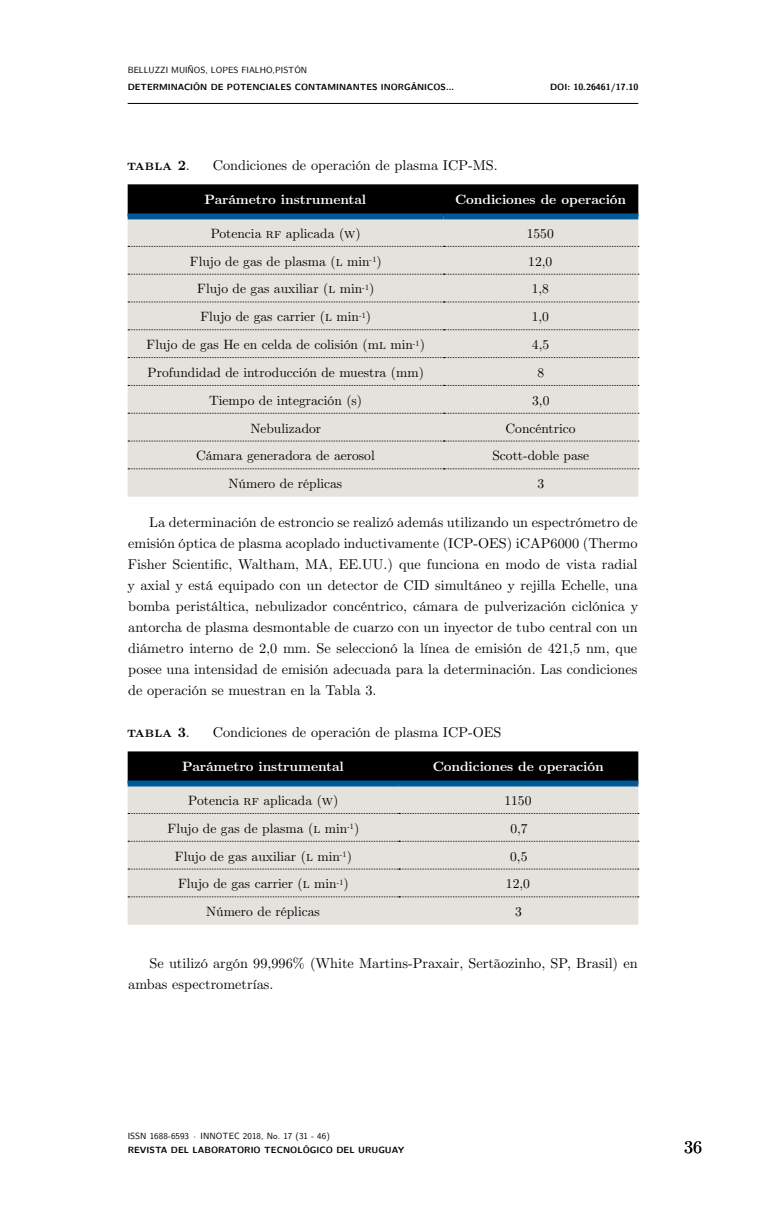
<style>
.page{position:relative;width:766px;height:1212px;background:#fff}
.page>*{position:absolute;margin:0;border:0;box-sizing:border-box;transform-origin:0 0}
.t1{font:18px "CMU Serif";color:#000}
._02_TEXTO_NORMAL{font:14.25px/21px "CMU Serif";color:#000;text-align:justify}
._17_CUADRO_T_TULO{font:14.25px "CMU Serif";color:#000}
._17_CUADRO_T_TULO-2{font:700 14.25px "CMU Serif";color:#000}
._18_CUADRO_TEXTO{font:13.5px "CMU Serif";color:#000}
._18_CUADRO_CABEZALES{font:700 13.5px "CMU Serif";letter-spacing:-.005em;color:#fff}
.t2{font:700 9px "CMU Sans Serif";letter-spacing:.005em;color:#000}
.t3{font:9px "CMU Sans Serif";letter-spacing:.005em;color:#000}
.t4{font:8.85px "CMU Sans Serif Bold SC990";color:#000}
.t5{font:8.85px "CMU Sans Serif SC990";color:#000}
.s1{font-size:9px}
.s2{font-family:"CMU Sans Serif";font-weight:700;font-size:9px}
.s3{font-weight:400}
</style>
<div class="page">
<hr style="left:128px;top:103px;width:510px;height:1px;background:#000">
<div style="left:128px;top:184px;width:510px;height:29px;background:#000"></div>
<div style="left:128px;top:219px;width:510px;height:278px;background:#e3e2dc"></div>
<svg style="left:128px;top:246px;width:510px;height:1px"></svg>
<svg style="left:128px;top:274px;width:510px;height:1px"></svg>
<svg style="left:128px;top:302px;width:510px;height:1px"></svg>
<svg style="left:128px;top:329px;width:510px;height:1px"></svg>
<svg style="left:128px;top:357px;width:510px;height:1px"></svg>
<svg style="left:128px;top:385px;width:510px;height:1px"></svg>
<svg style="left:128px;top:413px;width:510px;height:1px"></svg>
<svg style="left:128px;top:441px;width:510px;height:1px"></svg>
<svg style="left:128px;top:468px;width:510px;height:1px"></svg>
<div style="left:128px;top:213px;width:315px;height:6px;background:#005a9a"></div>
<div style="left:443px;top:213px;width:195px;height:6px;background:#005a9a"></div>
<div style="left:128px;top:751px;width:510px;height:29px;background:#000"></div>
<div style="left:128px;top:786px;width:510px;height:139px;background:#e3e2dc"></div>
<svg style="left:128px;top:813px;width:510px;height:1px"></svg>
<svg style="left:128px;top:841px;width:510px;height:1px"></svg>
<svg style="left:128px;top:869px;width:510px;height:1px"></svg>
<svg style="left:128px;top:896px;width:510px;height:1px"></svg>
<div style="left:128px;top:780px;width:271px;height:6px;background:#005a9a"></div>
<div style="left:399px;top:780px;width:239px;height:6px;background:#005a9a"></div>
<p class="t5" style="left:128px;top:63px;width:181px"><span class="s1">B</span>ELLUZZI <span class="s1">M</span>UIÑOS<span class="s1">, L</span>OPES <span class="s1">F</span>IALHO<span class="s1">,</span>PISTÓN</p>
<p class="t4" style="left:128px;top:79px;width:328px"><span class="s1">D</span>ETERMINACIÓN DE POTENCIALES CONTAMINANTES INORGÁNICOS<span class="s2">...</span></p>
<p class="t2" style="left:550px;top:79px;width:90px">DOI: 10.26461/17.10</p>
<p class="_17_CUADRO_T_TULO-2" style="left:127px;top:154px;width:64px">Tabla 2<span class="s3">.</span></p>
<p class="_17_CUADRO_T_TULO" style="left:213px;top:154px;width:286px">Condiciones de operación de plasma ICP-MS.</p>
<p class="_18_CUADRO_CABEZALES" style="left:204px;top:189px;width:163px">Parámetro instrumental</p>
<p class="_18_CUADRO_CABEZALES" style="left:455px;top:189px;width:172px">Condiciones de operación</p>
<p class="_18_CUADRO_TEXTO" style="left:210px;top:223px;width:152px">Potencia RF aplicada (W)</p>
<p class="_18_CUADRO_TEXTO" style="left:526px;top:223px;width:28px">1550</p>
<p class="_18_CUADRO_TEXTO" style="left:190px;top:251px;width:193px">Flujo de gas de plasma (L min<sup>-1</sup>)</p>
<p class="_18_CUADRO_TEXTO" style="left:528px;top:251px;width:25px">12,0</p>
<p class="_18_CUADRO_TEXTO" style="left:197px;top:279px;width:178px">Flujo de gas auxiliar (L min<sup>-1</sup>)</p>
<p class="_18_CUADRO_TEXTO" style="left:531px;top:279px;width:19px">1,8</p>
<p class="_18_CUADRO_TEXTO" style="left:200px;top:306px;width:172px">Flujo de gas carrier (L min<sup>-1</sup>)</p>
<p class="_18_CUADRO_TEXTO" style="left:531px;top:306px;width:19px">1,0</p>
<p class="_18_CUADRO_TEXTO" style="left:146px;top:334px;width:280px">Flujo de gas He en celda de colisión (mL min<sup>-1</sup>)</p>
<p class="_18_CUADRO_TEXTO" style="left:532px;top:334px;width:19px">4,5</p>
<p class="_18_CUADRO_TEXTO" style="left:147px;top:362px;width:278px">Profundidad de introducción de muestra (mm)</p>
<p class="_18_CUADRO_TEXTO" style="left:537px;top:362px;width:8px">8</p>
<p class="_18_CUADRO_TEXTO" style="left:209px;top:390px;width:154px">Tiempo de integración (s)</p>
<p class="_18_CUADRO_TEXTO" style="left:532px;top:390px;width:19px">3,0</p>
<p class="_18_CUADRO_TEXTO" style="left:250px;top:418px;width:72px">Nebulizador</p>
<p class="_18_CUADRO_TEXTO" style="left:505px;top:418px;width:72px">Concéntrico</p>
<p class="_18_CUADRO_TEXTO" style="left:196px;top:446px;width:180px">Cámara generadora de aerosol</p>
<p class="_18_CUADRO_TEXTO" style="left:492px;top:446px;width:98px">Scott-doble pase</p>
<p class="_18_CUADRO_TEXTO" style="left:228px;top:473px;width:115px">Número de réplicas</p>
<p class="_18_CUADRO_TEXTO" style="left:537px;top:473px;width:8px">3</p>
<p class="_02_TEXTO_NORMAL" style="left:127px;top:511px;width:512px;text-indent:22px">La determinación de estroncio se realizó además utilizando un espectrómetro de emisión óptica de plasma acoplado inductivamente (ICP-OES) iCAP6000 (Thermo Fisher Scientific, Waltham, MA, EE.UU.) que funciona en modo de vista radial y axial y está equipado con un detector de CID simultáneo y rejilla Echelle, una bomba peristáltica, nebulizador concéntrico, cámara de pulverización ciclónica y antorcha de plasma desmontable de cuarzo con un inyector de tubo central con un diámetro interno de 2,0 mm. Se seleccionó la línea de emisión de 421,5 nm, que posee una intensidad de emisión adecuada para la determinación. Las condiciones de operación se muestran en la Tabla 3.</p>
<p class="_17_CUADRO_T_TULO-2" style="left:127px;top:721px;width:64px">Tabla 3<span class="s3">.</span></p>
<p class="_17_CUADRO_T_TULO" style="left:213px;top:721px;width:290px">Condiciones de operación de plasma ICP-OES</p>
<p class="_18_CUADRO_CABEZALES" style="left:182px;top:756px;width:163px">Parámetro instrumental</p>
<p class="_18_CUADRO_CABEZALES" style="left:432px;top:756px;width:172px">Condiciones de operación</p>
<p class="_18_CUADRO_TEXTO" style="left:188px;top:790px;width:152px">Potencia RF aplicada (W)</p>
<p class="_18_CUADRO_TEXTO" style="left:504px;top:790px;width:28px">1150</p>
<p class="_18_CUADRO_TEXTO" style="left:167px;top:818px;width:193px">Flujo de gas de plasma (L min<sup>-1</sup>)</p>
<p class="_18_CUADRO_TEXTO" style="left:510px;top:818px;width:19px">0,7</p>
<p class="_18_CUADRO_TEXTO" style="left:175px;top:846px;width:178px">Flujo de gas auxiliar (L min<sup>-1</sup>)</p>
<p class="_18_CUADRO_TEXTO" style="left:510px;top:846px;width:19px">0,5</p>
<p class="_18_CUADRO_TEXTO" style="left:178px;top:873px;width:172px">Flujo de gas carrier (L min<sup>-1</sup>)</p>
<p class="_18_CUADRO_TEXTO" style="left:506px;top:873px;width:25px">12,0</p>
<p class="_18_CUADRO_TEXTO" style="left:206px;top:901px;width:115px">Número de réplicas</p>
<p class="_18_CUADRO_TEXTO" style="left:515px;top:901px;width:8px">3</p>
<p class="_02_TEXTO_NORMAL" style="left:128px;top:952px;width:511px;text-indent:21px">Se utilizó argón 99,996% (White Martins-Praxair, Sertãozinho, SP, Brasil) en ambas espectrometrías.</p>
<p class="t3" style="left:128px;top:1128px;width:204px">ISSN 1688-6593 · INNOTEC 2018, No. 17 (31 - 46)</p>
<p class="t2" style="left:128px;top:1142px;width:278px">REVISTA DEL LABORATORIO TECNOLÓGICO DEL URUGUAY</p>
<p class="t1" style="left:683px;top:1133px;width:20px">36</p>
</div>
